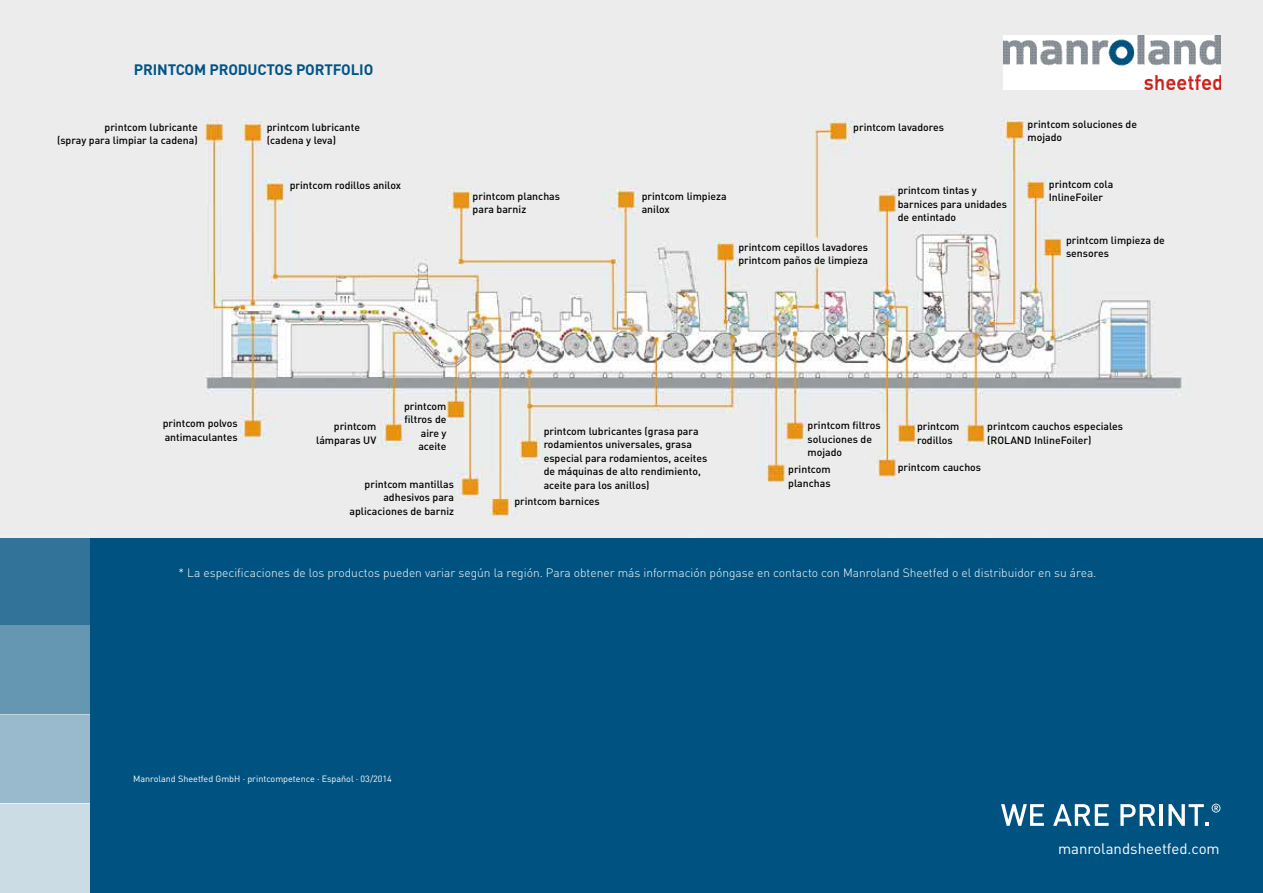
<style>
.page{position:relative;width:1263px;height:893px;background:#fff}
.page>*{position:absolute;margin:0;border:0;box-sizing:border-box;transform-origin:0 0}
.t1{font:700 15px "DIN Pro";letter-spacing:-.01em;color:#005587}
.t2{font:15px "DIN Pro";color:#fff}
.t3{font:300 12px "DIN Pro";color:#fff}
.t4{font:500 10.5px/13.5px "DIN Pro";color:#000}
.t5{font:9px "DIN Pro";color:#fff}
</style>
<div class="page">
<div style="left:0;top:536px;width:1263px;height:357px;background:#005381"></div>
<img style="left:0;top:0;width:1263px;height:537px">
<img style="left:1003px;top:35px;width:217px;height:54px">
<div style="left:0;top:536px;width:89px;height:89px;background:#327499"></div>
<div style="left:0;top:625px;width:89px;height:89px;background:#6597b2"></div>
<div style="left:0;top:714px;width:89px;height:90px;background:#99bacc"></div>
<div style="left:0;top:804px;width:89px;height:89px;background:#ccdce5"></div>
<svg style="left:1001px;top:804px;width:43px;height:22px"></svg>
<svg style="left:1053px;top:804px;width:55px;height:22px"></svg>
<svg style="left:1120px;top:804px;width:35px;height:22px"></svg>
<hr style="left:1159px;top:804px;width:4px;height:22px;background:#fff">
<svg style="left:1168px;top:804px;width:52px;height:22px"></svg>
<h1 class="t1" style="left:134px;top:60px;width:241px">PRINTCOM PRODUCTOS PORTFOLIO</h1>
<p class="t4" style="left:57px;top:120px;width:142px;text-align:right">printcom lubricante<br>(spray para limpiar la cadena)</p>
<p class="t4" style="left:267px;top:120px;width:95px">printcom lubricante (cadena y leva)</p>
<p class="t4" style="left:290px;top:178px;width:113px">printcom rodillos anilox</p>
<p class="t4" style="left:853px;top:120px;width:92px">printcom lavadores</p>
<p class="t4" style="left:473px;top:189px;width:89px">printcom planchas para barniz</p>
<p class="t4" style="left:642px;top:189px;width:86px">printcom limpieza anilox</p>
<p class="t4" style="left:738px;top:240px;width:131px">printcom cepillos lavadores printcom paños de limpieza</p>
<p class="t4" style="left:898px;top:183px;width:111px">printcom tintas y barnices para unidades de entintado</p>
<p class="t4" style="left:1027px;top:117px;width:111px">printcom soluciones de mojado</p>
<p class="t4" style="left:1049px;top:177px;width:66px">printcom cola<br>InlineFoiler</p>
<p class="t4" style="left:1066px;top:233px;width:100px">printcom limpieza de sensores</p>
<p class="t4" style="left:163px;top:416px;width:76px">printcom polvos antimaculantes</p>
<p class="t4" style="left:404px;top:399px;width:44px;text-align:right">printcom filtros de aire y aceite</p>
<p class="t4" style="left:316px;top:419px;width:62px;text-align:right">printcom lámparas UV</p>
<p class="t4" style="left:544px;top:424px;width:165px">printcom lubricantes (grasa para rodamientos universales, grasa especial para rodamientos, aceites de máquinas de alto rendimiento, aceite para los anillos)</p>
<p class="t4" style="left:514px;top:494px;width:87px">printcom barnices</p>
<p class="t4" style="left:349px;top:477px;width:106px;text-align:right">printcom mantillas adhesivos para aplicaciones de barniz</p>
<p class="t4" style="left:807px;top:418px;width:75px">printcom filtros soluciones de mojado</p>
<p class="t4" style="left:788px;top:462px;width:44px">printcom planchas</p>
<p class="t4" style="left:917px;top:419px;width:44px">printcom rodillos</p>
<p class="t4" style="left:898px;top:460px;width:85px">printcom cauchos</p>
<p class="t4" style="left:987px;top:419px;width:137px">printcom cauchos especiales (ROLAND InlineFoiler)</p>
<p class="t3" style="left:179px;top:564px;width:919px">* La especificaciones de los productos pueden variar según la región. Para obtener más información póngase en contacto con Manroland Sheetfed o el distribuidor en su área.</p>
<p class="t5" style="left:133px;top:773px;width:260px">Manroland Sheetfed GmbH · printcompetence · Español · 03/2014</p>
<h1 class="t2" style="left:1058px;top:838px;width:163px">manrolandsheetfed.com</h1>
</div>
